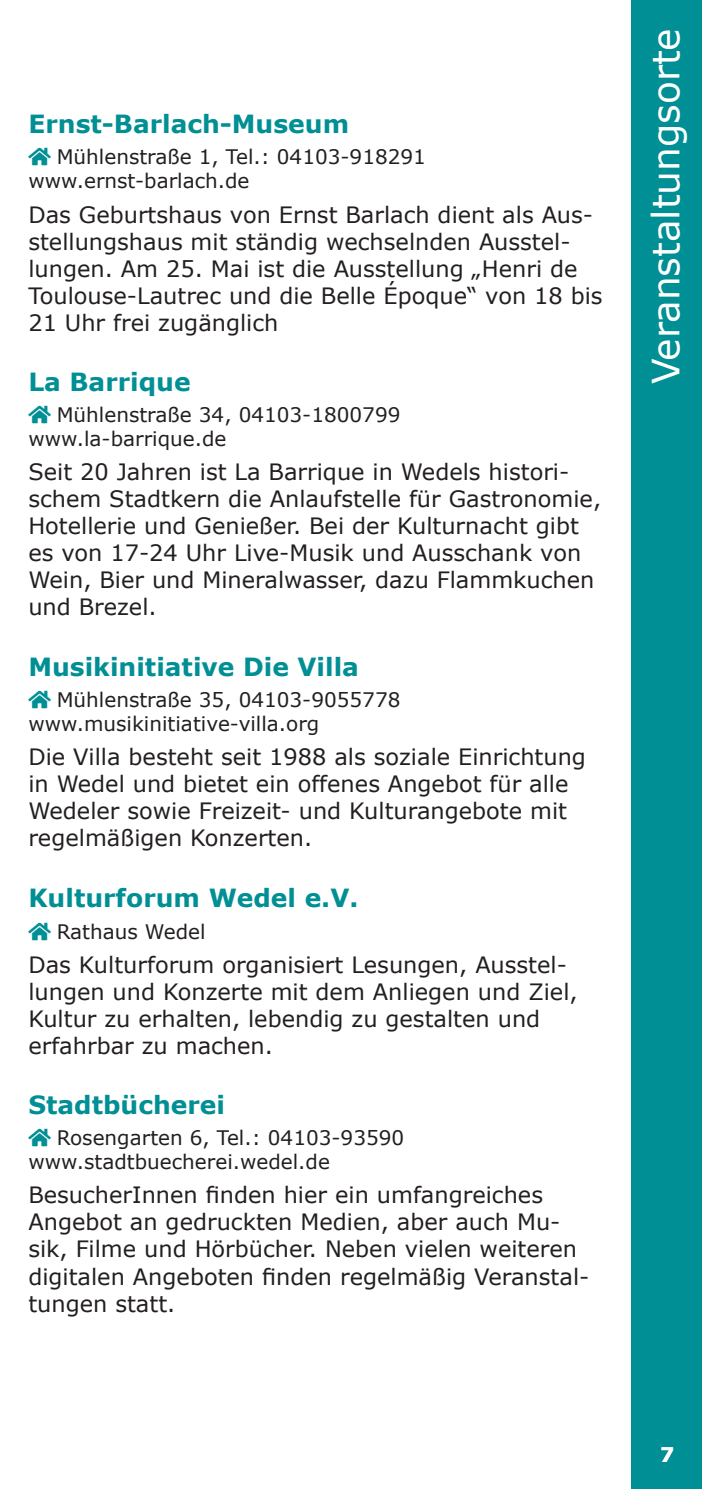
<style>
.page{position:relative;width:702px;height:1489px;background:#fff}
.page>*{position:absolute;margin:0;border:0;box-sizing:border-box;transform-origin:0 0}
.t1{font:37.5px "Verdana";color:#fff}
.t2{font:700 25px "Verdana";color:#008f94}
.t3{font:22.5px/27px "Verdana";color:#231f20}
.t4{font:20px/24px "Verdana";color:#231f20}
.t5{font:700 20px "Verdana";color:#fff}
.s1{color:#008f94}
</style>
<div class="page">
<div style="left:631px;top:0;width:71px;height:1488px;background:#008f94"></div>
<p class="t2" style="left:28px;top:108px;width:322px">Ernst-Barlach-Museum</p>
<p class="t4" style="left:28px;top:145px;width:399px"><span class="s1">◆</span> Mühlenstraße 1, Tel.: 04103-918291 www.ernst-barlach.de</p>
<p class="t3" style="left:28px;top:201px;width:576px">Das Geburtshaus von Ernst Barlach dient als Aus&shy;stellungshaus mit ständig wechselnden Ausstel&shy;lungen. Am 25. Mai ist die Ausstellung „Henri de Toulouse-Lautrec und die Belle Époque“ von 18 bis 21 Uhr frei zugänglich</p>
<p class="t2" style="left:28px;top:365px;width:164px">La Barrique</p>
<p class="t4" style="left:28px;top:403px;width:373px"><span class="s1">◆</span> Mühlenstraße 34, 04103-1800799 www.la-barrique.de</p>
<p class="t3" style="left:28px;top:459px;width:574px">Seit 20 Jahren ist La Barrique in Wedels histori&shy;schem Stadtkern die Anlaufstelle für Gastronomie, Hotellerie und Genießer. Bei der Kulturnacht gibt es von 17-24 Uhr Live-Musik und Ausschank von Wein, Bier und Mineralwasser, dazu Flammkuchen und Brezel.</p>
<p class="t2" style="left:28px;top:650px;width:332px">Musikinitiative Die Villa</p>
<p class="t4" style="left:28px;top:688px;width:373px"><span class="s1">◆</span> Mühlenstraße 35, 04103-9055778 www.musikinitiative-villa.org</p>
<p class="t3" style="left:28px;top:743px;width:559px">Die Villa besteht seit 1988 als soziale Einrichtung in Wedel und bietet ein offenes Angebot für alle Wedeler sowie Freizeit- und Kulturangebote mit regelmäßigen Konzerten.</p>
<p class="t2" style="left:28px;top:881px;width:331px">Kulturforum Wedel e.V.</p>
<p class="t4" style="left:28px;top:919px;width:179px"><span class="s1">◆</span> Rathaus Wedel</p>
<p class="t3" style="left:28px;top:951px;width:551px">Das Kulturforum organisiert Lesungen, Ausstel&shy;lungen und Konzerte mit dem Anliegen und Ziel, Kultur zu erhalten, lebendig zu gestalten und erfahrbar zu machen.</p>
<p class="t2" style="left:28px;top:1088px;width:198px">Stadtbücherei</p>
<p class="t4" style="left:28px;top:1126px;width:377px"><span class="s1">◆</span> Rosengarten 6, Tel.: 04103-93590 www.stadtbuecherei.wedel.de</p>
<p class="t3" style="left:28px;top:1181px;width:562px">BesucherInnen finden hier ein umfangreiches Angebot an gedruckten Medien, aber auch Mu&shy;sik, Filme und Hörbücher. Neben vielen weiteren digitalen Angeboten finden regelmäßig Veranstal&shy;tungen statt.</p>
<h1 class="t1" style="left:642px;top:384px;width:357px;rotate:-90deg">Veranstaltungsorte</h1>
<p class="t5" style="left:660px;top:1441px;width:16px">7</p>
</div>
